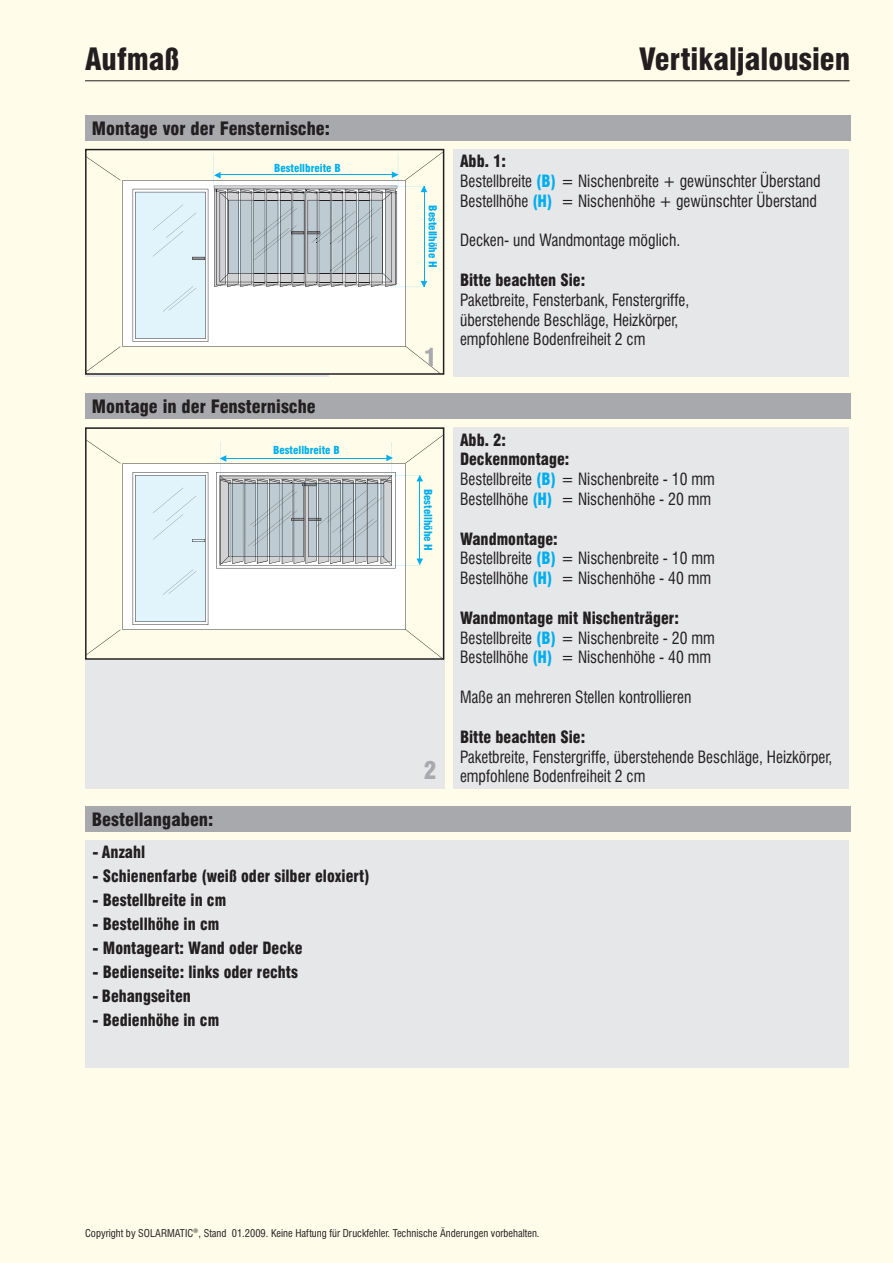
<style>
.page{position:relative;width:893px;height:1263px;background:#fffdea}
.page>*{position:absolute;margin:0;border:0;box-sizing:border-box;transform-origin:0 0}
.t1{font:900 condensed 30px "Swiss 721 BT";color:#231f20}
.t2{font:900 condensed 24px "Swiss 721 BT";color:#a8a9ad}
.t3{font:900 condensed 18px "Swiss 721 BT";color:#231f20}
.t4{font:condensed 16.5px/19.8px "Swiss 721 BT";color:#231f20;scale:.95 1}
.t5{font:900 condensed 16.5px "Swiss 721 BT";color:#231f20;scale:.95 1}
.t6{font:900 condensed 10.8px "Swiss 721 BT";color:#00aeef}
.t7{font:condensed 10.5px "Swiss 721 BT";color:#231f20}
.s1{font-weight:900}
.s2{font-weight:900;color:#00aeef}
.s3{font-family:"Swis 721 Cn BT";font-stretch:normal}
</style>
<div class="page">
<div style="left:85px;top:115px;width:765px;height:25px;background:#a8a9ad"></div>
<hr style="left:85px;top:80px;width:765px;height:1px;background:#231f20">
<div style="left:453px;top:149px;width:395px;height:227px;background:#e6e7e9"></div>
<div style="left:85px;top:393px;width:765px;height:26px;background:#a8a9ad"></div>
<div style="left:122px;top:180px;width:284px;height:166px;background:#fff"></div>
<svg style="left:88px;top:346px;width:32px;height:25px"></svg>
<svg style="left:88px;top:158px;width:32px;height:22px"></svg>
<svg style="left:405px;top:346px;width:34px;height:26px"></svg>
<svg style="left:133px;top:189px;width:75px;height:153px;background:#ddeef5"></svg>
<svg style="left:214px;top:153px;width:227px;height:135px"></svg>
<div style="left:85px;top:149px;width:359px;height:226px;border:2px solid #231f20"></div>
<div style="left:453px;top:427px;width:395px;height:362px;background:#e6e7e9"></div>
<div style="left:85px;top:806px;width:765px;height:25px;background:#a8a9ad"></div>
<div style="left:85px;top:840px;width:763px;height:227px;background:#e6e7e9"></div>
<div style="left:85px;top:427px;width:359px;height:362px;background:#e6e7e9"></div>
<div style="left:86px;top:428px;width:358px;height:231px;background:#fffde9"></div>
<div style="left:122px;top:463px;width:284px;height:167px;background:#fff"></div>
<svg style="left:88px;top:629px;width:32px;height:25px"></svg>
<svg style="left:88px;top:441px;width:32px;height:23px"></svg>
<svg style="left:405px;top:629px;width:36px;height:28px"></svg>
<svg style="left:133px;top:472px;width:75px;height:153px;background:#ddeef5"></svg>
<svg style="left:216px;top:436px;width:225px;height:132px"></svg>
<div style="left:85px;top:427px;width:359px;height:233px;border:2px solid #231f20"></div>
<h1 class="t1" style="left:85px;top:42px;width:96px">Aufmaß</h1>
<h1 class="t1" style="left:639px;top:42px;width:213px">Vertikaljalousien</h1>
<p class="t3" style="left:92px;top:118px;width:240px">Montage vor der Fensternische:</p>
<p class="t6" style="left:274px;top:161px;width:68px">Bestellbreite B</p>
<p class="t3" style="left:92px;top:397px;width:226px">Montage in der Fensternische</p>
<p class="t6" style="left:273px;top:444px;width:68px">Bestellbreite B</p>
<p class="t3" style="left:92px;top:809px;width:123px">Bestellangaben:</p>
<p class="t5" style="left:93px;top:843px;width:57px">- Anzahl</p>
<p class="t5" style="left:93px;top:867px;width:293px">- Schienenfarbe (weiß oder silber eloxiert)</p>
<p class="t5" style="left:93px;top:891px;width:142px">- Bestellbreite in cm</p>
<p class="t5" style="left:93px;top:915px;width:135px">- Bestellhöhe in cm</p>
<p class="t5" style="left:93px;top:939px;width:223px">- Montageart: Wand oder Decke</p>
<p class="t5" style="left:93px;top:963px;width:218px">- Bedienseite: links oder rechts</p>
<p class="t5" style="left:93px;top:987px;width:105px">- Behangseiten</p>
<p class="t5" style="left:93px;top:1011px;width:135px">- Bedienhöhe in cm</p>
<p class="t6" style="left:439px;top:205px;width:64px;rotate:90deg">Bestellhöhe H</p>
<h2 class="t2" style="left:424px;top:343px;width:14px">1</h2>
<p class="t4" style="left:460px;top:152px;width:381px"><span class="s1">Abb. 1:<br></span>Bestellbreite <span class="s2">(B)</span> = Nischenbreite + gewünschter Überstand<br>Bestellhöhe <span class="s2">(H)</span> = Nischenhöhe + gewünschter Überstand</p>
<p class="t4" style="left:460px;top:231px;width:233px">Decken- und Wandmontage möglich.</p>
<p class="t5" style="left:460px;top:271px;width:133px">Bitte beachten Sie:</p>
<p class="t4" style="left:460px;top:290px;width:243px">Paketbreite, Fensterbank, Fenstergriffe, überstehende Beschläge, Heizkörper, empfohlene Bodenfreiheit 2 cm</p>
<p class="t6" style="left:435px;top:489px;width:64px;rotate:90deg">Bestellhöhe H</p>
<h2 class="t2" style="left:424px;top:757px;width:14px">2</h2>
<p class="t4" style="left:460px;top:430px;width:270px"><span class="s1">Abb. 2:<br>Deckenmontage:<br></span>Bestellbreite <span class="s2">(B)</span> = Nischenbreite - 10 mm<br>Bestellhöhe <span class="s2">(H)</span> = Nischenhöhe - 20 mm</p>
<p class="t4" style="left:460px;top:529px;width:270px"><span class="s1">Wandmontage:<br></span>Bestellbreite <span class="s2">(B)</span> = Nischenbreite - 10 mm<br>Bestellhöhe <span class="s2">(H)</span> = Nischenhöhe - 40 mm</p>
<p class="t4" style="left:460px;top:608px;width:270px"><span class="s1">Wandmontage mit Nischenträger:<br></span>Bestellbreite <span class="s2">(B)</span> = Nischenbreite - 20 mm<br>Bestellhöhe <span class="s2">(H)</span> = Nischenhöhe - 40 mm</p>
<p class="t4" style="left:460px;top:687px;width:245px">Maße an mehreren Stellen kontrollieren</p>
<p class="t5" style="left:460px;top:727px;width:133px">Bitte beachten Sie:</p>
<p class="t4" style="left:460px;top:747px;width:393px">Paketbreite, Fenstergriffe, überstehende Beschläge, Heizkörper, empfohlene <span class="s3">B</span>odenfreiheit 2 cm</p>
<p class="t7" style="left:85px;top:1227px;width:456px">Copyright by SOLARMATIC<sup>®</sup>, Stand 01.2009. Keine Haftung für Druckfehler. Technische Änderungen vorbehalten.</p>
</div>
